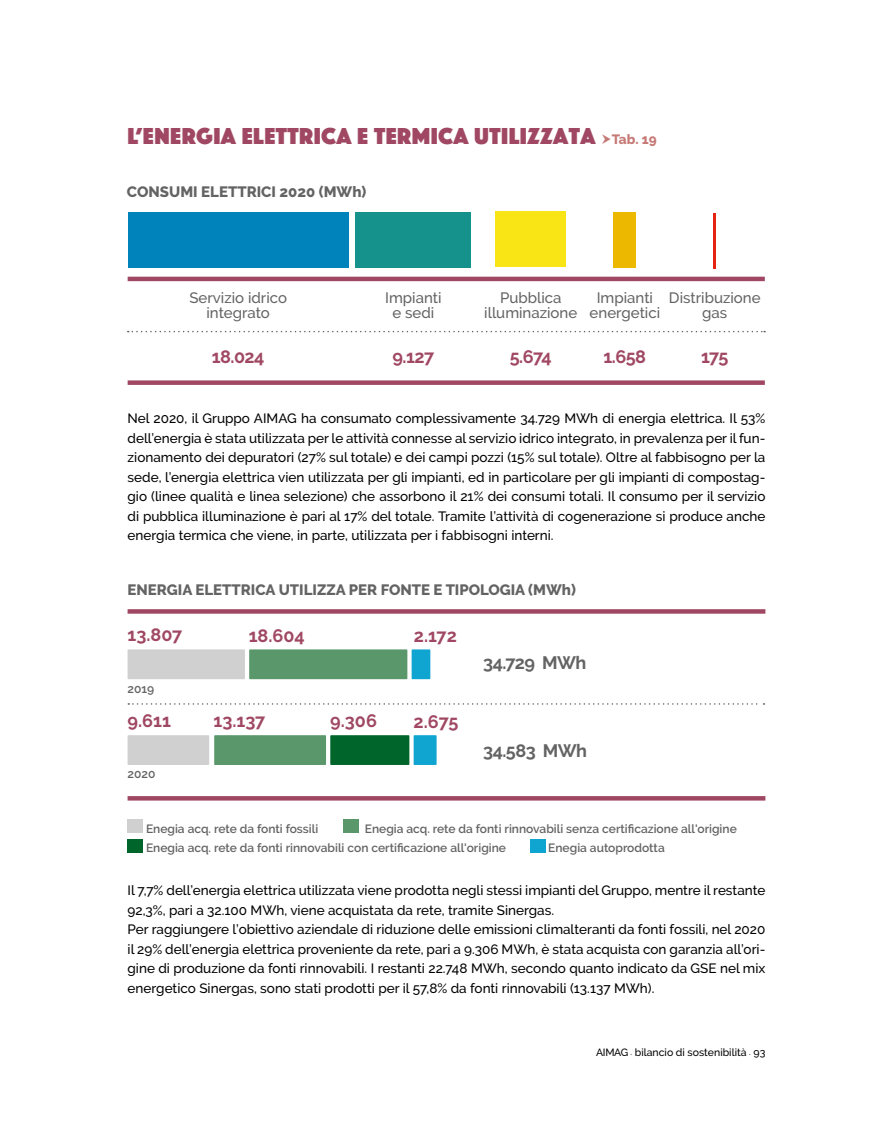
<style>
.page{position:relative;width:893px;height:1127px;background:#fff}
.page>*{position:absolute;margin:0;border:0;box-sizing:border-box;transform-origin:0 0}
.t1{font:24px "Phosphate Solid";letter-spacing:.02em;color:#a04863}
.t2{font:700 18px "Raleway";letter-spacing:-.02em;color:#a04863}
.t3{font:700 18px "Raleway";letter-spacing:-.03em;color:#646363}
.t4{font:500 15px/15px "Raleway";color:#646363;text-align:center}
.t5{font:800 15px "Raleway";color:#646363}
.t6{font:500 13.5px/19.5px "Raleway";color:#000;text-align:justify}
.t7{font:600 12px/19.5px "Raleway";color:#646363}
.t8{font:500 10.5px "Raleway";color:#000}
.s1{font-family:"Raleway";font-weight:800;font-size:13.5px;color:#c67a75}
.s2{font-size:4.5px}
</style>
<div class="page">
<div style="left:128px;top:212px;width:221px;height:55px;background:#0083bb"></div>
<hr style="left:128px;top:277px;width:637px;height:4px;background:#a04863">
<div style="left:128px;top:380px;width:637px;height:5px;background:#a04863"></div>
<svg style="left:128px;top:331px;width:637px;height:1px"></svg>
<div style="left:355px;top:212px;width:116px;height:55px;background:#14928b"></div>
<div style="left:496px;top:211px;width:70px;height:55px;background:#f9e516"></div>
<div style="left:613px;top:212px;width:23px;height:55px;background:#edb800"></div>
<hr style="left:713px;top:213px;width:3px;height:56px;background:#e42313">
<div style="left:249px;top:649px;width:158px;height:30px;background:#5a976b"></div>
<div style="left:214px;top:735px;width:112px;height:30px;background:#5a976b"></div>
<div style="left:412px;top:649px;width:18px;height:30px;background:#10a4d1"></div>
<div style="left:414px;top:735px;width:23px;height:30px;background:#10a4d1"></div>
<div style="left:330px;top:735px;width:79px;height:30px;background:#00652a"></div>
<div style="left:128px;top:609px;width:637px;height:5px;background:#a04863"></div>
<svg style="left:128px;top:703px;width:636px;height:2px"></svg>
<div style="left:128px;top:649px;width:117px;height:30px;background:#d0d0d0"></div>
<div style="left:128px;top:735px;width:81px;height:30px;background:#d0d0d0"></div>
<svg style="left:128px;top:796px;width:637px;height:4px;background:#a24c66"></svg>
<div style="left:128px;top:819px;width:15px;height:14px;background:#d0d0d0"></div>
<div style="left:344px;top:819px;width:15px;height:14px;background:#5a976b"></div>
<div style="left:128px;top:839px;width:15px;height:13px;background:#00652a"></div>
<div style="left:530px;top:839px;width:15px;height:13px;background:#10a4d1"></div>
<h1 class="t1" style="left:128px;top:118px;width:531px">L’ENERGIA ELETTRICA E TERMICA UTILIZZATA <span class="s1">Tab. 19</span></h1>
<p class="t5" style="left:127px;top:183px;width:241px">CONSUMI ELETTRICI 2020 (MWh)</p>
<p class="t4" style="left:189px;top:290px;width:99px">Servizio idrico integrato</p>
<h2 class="t2" style="left:212px;top:346px;width:54px">18.024</h2>
<p class="t4" style="left:385px;top:290px;width:58px">Impianti e sedi</p>
<h2 class="t2" style="left:392px;top:346px;width:43px">9.127</h2>
<p class="t4" style="left:484px;top:290px;width:95px">Pubblica illuminazione</p>
<h2 class="t2" style="left:510px;top:346px;width:44px">5.674</h2>
<p class="t4" style="left:590px;top:290px;width:72px">Impianti energetici</p>
<h2 class="t2" style="left:604px;top:346px;width:44px">1.658</h2>
<p class="t4" style="left:669px;top:290px;width:93px">Distribuzione gas</p>
<h2 class="t2" style="left:701px;top:346px;width:29px">175</h2>
<p class="t6" style="left:128px;top:408px;width:639px">Nel 2020, il Gruppo AIMAG ha consumato complessivamente 34.729 MWh di energia elettrica. Il 53% dell’energia è stata utilizzata per le attività connesse al servizio idrico integrato, in prevalenza per il fun&shy;zionamento dei depuratori (27% sul totale) e dei campi pozzi (15% sul totale). Oltre al fabbisogno per la sede, l’energia elettrica vien utilizzata per gli impianti, ed in particolare per gli impianti di compostag&shy;gio (linee qualità e linea selezione) che assorbono il 21% dei consumi totali. Il consumo per il servizio di pubblica illuminazione è pari al 17% del totale. Tramite l’attività di cogenerazione si produce anche energia termica che viene, in parte, utilizzata per i fabbisogni interni.</p>
<p class="t5" style="left:128px;top:581px;width:450px">ENERGIA ELETTRICA UTILIZZA PER FONTE E TIPOLOGIA (MWh)</p>
<h2 class="t2" style="left:128px;top:624px;width:56px">13.807</h2>
<p class="t7" style="left:128px;top:679px;width:28px">2019</p>
<h2 class="t2" style="left:128px;top:710px;width:45px">9.611</h2>
<p class="t7" style="left:128px;top:764px;width:29px">2020</p>
<h2 class="t2" style="left:249px;top:625px;width:58px">18.604</h2>
<h2 class="t2" style="left:213px;top:710px;width:53px">13.137</h2>
<h2 class="t2" style="left:414px;top:625px;width:45px">2.172</h2>
<h2 class="t2" style="left:330px;top:710px;width:48px">9.306</h2>
<h2 class="t2" style="left:414px;top:711px;width:46px">2.675</h2>
<h2 class="t3" style="left:483px;top:652px;width:105px">34.729 MWh</h2>
<h2 class="t3" style="left:483px;top:740px;width:105px">34.583 MWh</h2>
<p class="t7" style="left:146px;top:819px;width:592px;text-indent:219px">Enegia acq. rete da fonti rinnovabili senza certificazione all'origine<br>Enegia acq. rete da fonti rinnovabili con certificazione all'origine</p>
<p class="t7" style="left:146px;top:819px;width:174px">Enegia acq. rete da fonti fossili</p>
<p class="t7" style="left:548px;top:838px;width:118px">Enegia autoprodotta</p>
<p class="t6" style="left:128px;top:880px;width:639px;text-align:left">Il 7,7% dell’energia elettrica utilizzata viene prodotta negli stessi impianti del Gruppo, mentre il restante 92,3%, pari a 32.100 MWh, viene acquistata da rete, tramite Sinergas.<br>Per raggiungere l’obiettivo aziendale di riduzione delle emissioni climalteranti da fonti fossili, nel 2020 il 29% dell’energia elettrica proveniente da rete, pari a 9.306 MWh, è stata acquista con garanzia all’ori&shy;gine di produzione da fonti rinnovabili. I restanti 22.748 MWh, secondo quanto indicato da GSE nel mix energetico Sinergas, sono stati prodotti per il 57,8% da fonti rinnovabili (13.137 MWh).</p>
<p class="t8" style="left:596px;top:1046px;width:171px">AIMAG <span class="s2">•</span> bilancio di sostenibilità <span class="s2">•</span> 93</p>
</div>
